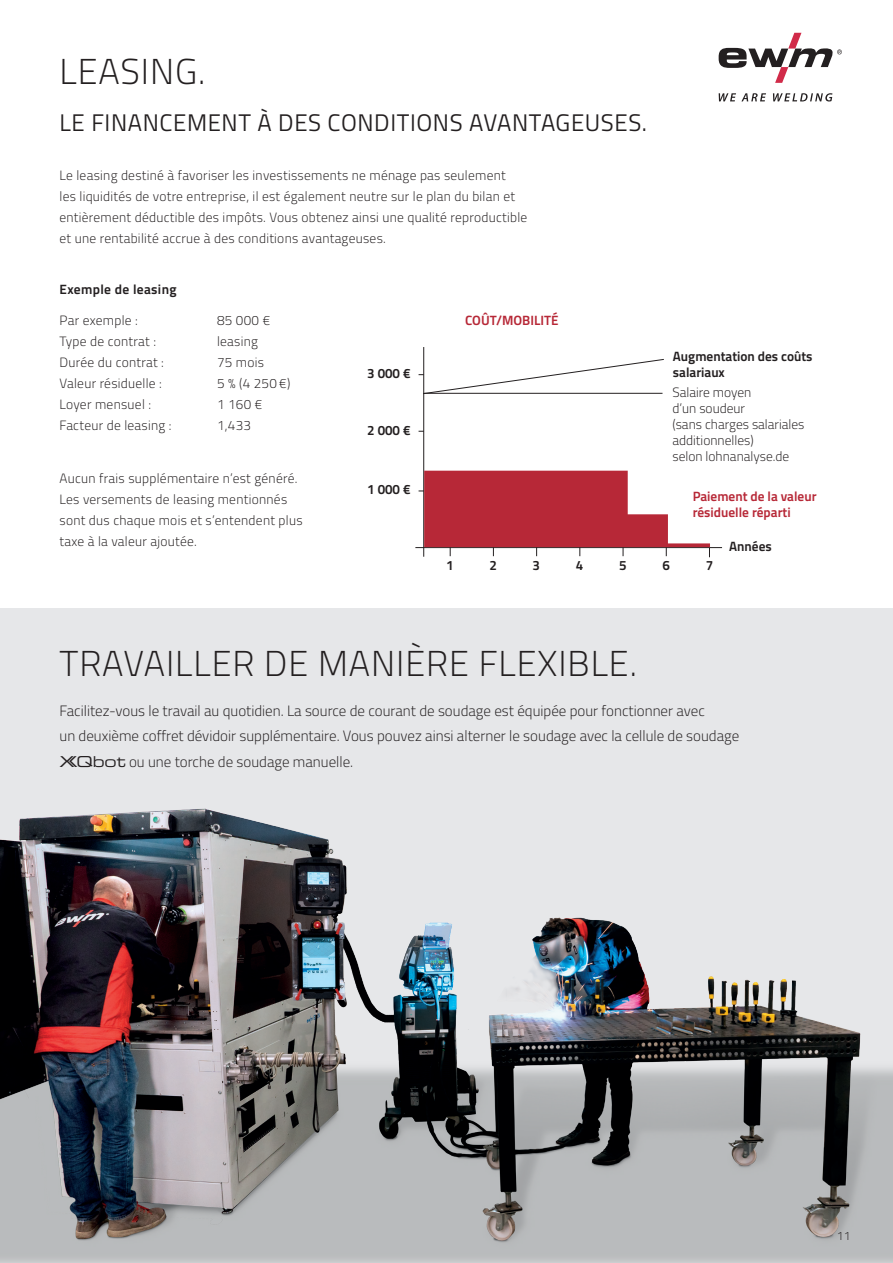
<style>
.page{position:relative;width:893px;height:1263px;background:#fff}
.page>*{position:absolute;margin:0;border:0;box-sizing:border-box;transform-origin:0 0}
.t1{font:300 36px "Titillium Text";letter-spacing:.025em;color:#231f20}
.t2{font:24px "Titillium Text";letter-spacing:.025em;color:#231f20}
.t3{font:300 15px/25.5px "Titillium Text";color:#231f20}
.t4{font:300 13.5px/21px "Titillium Text";letter-spacing:.02em;color:#231f20}
.t5{font:300 13.5px/16.2px "Titillium Text";color:#231f20}
.t6{font:700 13.5px/16.2px "Titillium Text";color:#231f20}
.t7{font:700 13.5px/16.2px "Titillium Text";color:#b72837}
.t8{font:700 13.5px "Titillium Text";letter-spacing:.025em;color:#231f20}
.t9{font:300 12px "Titillium Text";color:#231f20}
.s1{font-family:"XQEWMJR";font-weight:400}
</style>
<div class="page">
<div style="left:0;top:609px;width:893px;height:654px;background:#e6e7e9"></div>
<img style="left:0;top:808px;width:893px;height:455px">
<svg style="left:719px;top:93px;width:113px;height:9px"></svg>
<svg style="left:719px;top:33px;width:123px;height:50px"></svg>
<hr style="left:423px;top:347px;width:1px;height:210px;background:#231f20">
<hr style="left:415px;top:547px;width:307px;height:1px;background:#231f20">
<svg style="left:419px;top:358px;width:245px;height:37px"></svg>
<svg style="left:419px;top:471px;width:291px;height:86px"></svg>
<hr style="left:424px;top:393px;width:238px;height:1px;background:#231f20">
<h1 class="t1" style="left:60px;top:46px;width:147px">LEASING.</h1>
<h2 class="t2" style="left:60px;top:105px;width:589px">LE FINANCEMENT À DES CONDITIONS AVANTAGEUSES.</h2>
<p class="t4" style="left:60px;top:164px;width:469px">Le leasing destiné à favoriser les investissements ne ménage pas seulement<br>les liquidités de votre entreprise, il est également neutre sur le plan du bilan et entièrement déductible des impôts. Vous obtenez ainsi une qualité reproductible et une rentabilité accrue à des conditions avantageuses.</p>
<p class="t8" style="left:60px;top:279px;width:118px">Exemple de leasing</p>
<p class="t4" style="left:60px;top:309px;width:80px">Par exemple :</p>
<p class="t4" style="left:217px;top:309px;width:55px">85 000 €</p>
<p class="t4" style="left:60px;top:330px;width:98px">Type de contrat :</p>
<p class="t4" style="left:217px;top:330px;width:43px">leasing</p>
<p class="t4" style="left:60px;top:351px;width:106px">Durée du contrat :</p>
<p class="t4" style="left:217px;top:351px;width:49px">75 mois</p>
<p class="t4" style="left:60px;top:372px;width:104px">Valeur résiduelle :</p>
<p class="t4" style="left:217px;top:372px;width:75px">5 % (4 250 €)</p>
<p class="t4" style="left:60px;top:393px;width:93px">Loyer mensuel :</p>
<p class="t4" style="left:217px;top:393px;width:47px">1 160 €</p>
<p class="t4" style="left:60px;top:414px;width:114px">Facteur de leasing :</p>
<p class="t4" style="left:217px;top:414px;width:36px">1,433</p>
<p class="t7" style="left:465px;top:311px;width:95px">COÛT/MOBILITÉ</p>
<p class="t6" style="left:367px;top:364px;width:45px">3 000 €</p>
<p class="t6" style="left:367px;top:421px;width:45px">2 000 €</p>
<p class="t4" style="left:60px;top:467px;width:245px">Aucun frais supplémentaire n’est généré.<br>Les versements de leasing mentionnés sont dus chaque mois et s’entendent plus taxe à la valeur ajoutée.</p>
<p class="t6" style="left:367px;top:481px;width:45px">1 000 €</p>
<p class="t6" style="left:673px;top:348px;width:141px">Augmentation des coûts salariaux</p>
<p class="t5" style="left:672px;top:383px;width:134px">Salaire moyen<br>d’un soudeur<br>(sans charges salariales additionnelles)<br>selon lohnanalyse.de</p>
<p class="t7" style="left:693px;top:487px;width:125px">Paiement de la valeur résiduelle réparti</p>
<p class="t6" style="left:729px;top:538px;width:44px">Années</p>
<p class="t6" style="left:446px;top:556px;width:9px">1</p>
<p class="t6" style="left:489px;top:556px;width:9px">2</p>
<p class="t6" style="left:533px;top:556px;width:9px">3</p>
<p class="t6" style="left:576px;top:556px;width:9px">4</p>
<p class="t6" style="left:619px;top:556px;width:9px">5</p>
<p class="t6" style="left:663px;top:556px;width:9px">6</p>
<p class="t6" style="left:706px;top:556px;width:9px">7</p>
<h1 class="t1" style="left:60px;top:638px;width:579px">TRAVAILLER DE MANIÈRE FLEXIBLE.</h1>
<p class="t3" style="left:60px;top:697px;width:681px">Facilitez-vous le travail au quotidien. La source de courant de soudage est équipée pour fonctionner avec<br>un deuxième coffret dévidoir supplémentaire. Vous pouvez ainsi alterner le soudage avec la cellule de soudage<br><span class="s1">XQbot</span> ou une torche de soudage manuelle.</p>
<p class="t9" style="left:837px;top:1227px;width:15px">11</p>
</div>
